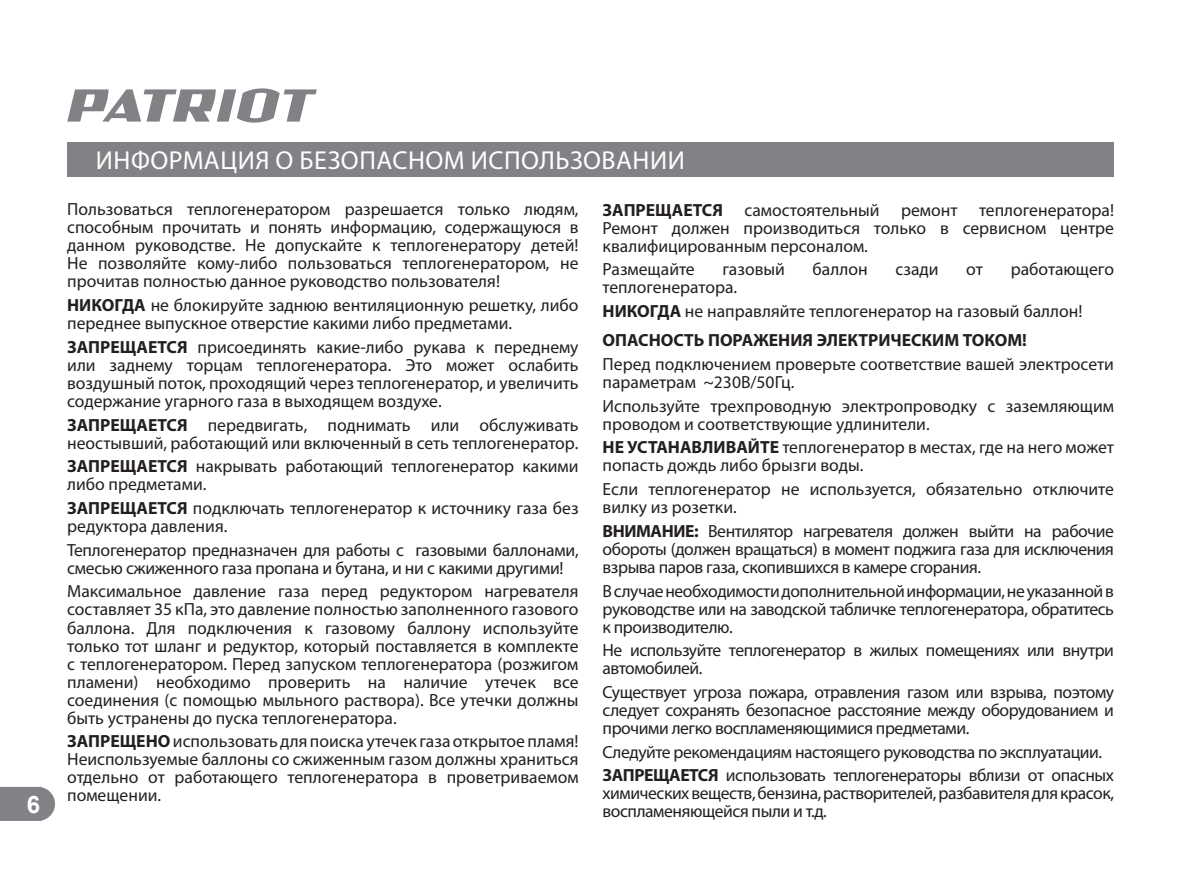
<style>
.page{position:relative;width:1183px;height:870px;background:#fff}
.page>*{position:absolute;margin:0;border:0;box-sizing:border-box;transform-origin:0 0}
.t1{font:26px "Myriad Pro";letter-spacing:.02em;color:#fff}
.t2{font:700 24px "Arial";color:#fff}
.t3{font:17.6px/18px "Myriad Pro";letter-spacing:-.005em;color:#231f20}
.t4{font:17.6px/18px "Myriad Pro";letter-spacing:-.025em;color:#231f20}
.t5{font:700 17.6px "Myriad Pro";color:#231f20}
.s1{font-weight:700}
</style>
<div class="page">
<svg style="left:0;top:786px;width:55px;height:34px;background:#8a8c8f"></svg>
<div style="left:67px;top:142px;width:1047px;height:34px;background:#808285"></div>
<svg style="left:67px;top:88px;width:250px;height:35px"></svg>
<h2 class="t2" style="left:27px;top:790px;width:15px">6</h2>
<h1 class="t1" style="left:96px;top:148px;width:590px">ИНФОРМАЦИЯ О БЕЗОПАСНОМ ИСПОЛЬЗОВАНИИ</h1>
<p class="t3" style="left:67px;top:201px;width:513px;text-align:justify">Пользоваться теплогенератором разрешается только людям, способным прочитать и понять информацию, содержащуюся в данном руководстве. Не допускайте к теплогенератору детей!<br>Не позволяйте кому-либо пользоваться теплогенератором, не прочитав полностью данное руководство пользователя!</p>
<p class="t3" style="left:67px;top:297px;width:513px"><span class="s1">НИКОГДА</span> не блокируйте заднюю вентиляционную решетку, либо переднее выпускное отверстие какими либо предметами.</p>
<p class="t3" style="left:67px;top:338px;width:513px;text-align:justify"><span class="s1">ЗАПРЕЩАЕТСЯ</span> присоединять какие-либо рукава к переднему или заднему торцам теплогенератора. Это может ослабить воздушный поток, проходящий через теплогенератор, и увеличить содержание угарного газа в выходящем воздухе.</p>
<p class="t3" style="left:67px;top:416px;width:513px"><span class="s1">ЗАПРЕЩАЕТСЯ</span> передвигать, поднимать или обслуживать неостывший, работающий или включенный в сеть теплогенератор.</p>
<p class="t3" style="left:67px;top:458px;width:513px"><span class="s1">ЗАПРЕЩАЕТСЯ</span> накрывать работающий теплогенератор какими либо предметами.</p>
<p class="t3" style="left:67px;top:499px;width:513px"><span class="s1">ЗАПРЕЩАЕТСЯ</span> подключать теплогенератор к источнику газа без редуктора давления.</p>
<p class="t3" style="left:67px;top:541px;width:513px">Теплогенератор предназначен для работы с газовыми баллонами, смесью сжиженного газа пропана и бутана, и ни с какими другими!</p>
<p class="t3" style="left:67px;top:583px;width:513px;text-align:justify">Максимальное давление газа перед редуктором нагревателя составляет 35 кПа, это давление полностью заполненного газового баллона. Для подключения к газовому баллону используйте только тот шланг и редуктор, который поставляется в комплекте с теплогенератором. Перед запуском теплогенератора (розжигом пламени) необходимо проверить на наличие утечек все соединения (с помощью мыльного раствора). Все утечки должны быть устранены до пуска теплогенератора.</p>
<p class="t3" style="left:67px;top:732px;width:513px;text-align:justify"><span class="s1">ЗАПРЕЩЕНО</span> использовать для поиска утечек газа открытое пламя!<br>Неиспользуемые баллоны со сжиженным газом должны храниться отдельно от работающего теплогенератора в проветриваемом помещении.</p>
<p class="t3" style="left:602px;top:201px;width:513px;text-align:justify"><span class="s1">ЗАПРЕЩАЕТСЯ</span> самостоятельный ремонт теплогенератора!<br>Ремонт должен производиться только в сервисном центре квалифицированным персоналом.</p>
<p class="t3" style="left:602px;top:261px;width:94px">Размещайте</p>
<p class="t3" style="left:722px;top:261px;width:64px">газовый</p>
<p class="t3" style="left:812px;top:261px;width:57px">баллон</p>
<p class="t3" style="left:895px;top:261px;width:45px">сзади</p>
<p class="t3" style="left:966px;top:261px;width:18px">от</p>
<p class="t3" style="left:1010px;top:261px;width:105px">работающего</p>
<p class="t3" style="left:602px;top:276px;width:481px;line-height:23.6px">теплогенератора.<br><span class="s1">НИКОГДА</span> не направляйте теплогенератор на газовый баллон!</p>
<p class="t5" style="left:602px;top:331px;width:426px">ОПАСНОСТЬ ПОРАЖЕНИЯ ЭЛЕКТРИЧЕСКИМ ТОКОМ!</p>
<p class="t3" style="left:602px;top:355px;width:513px">Перед подключением проверьте соответствие вашей электросети параметрам ~230В/50Гц.</p>
<p class="t3" style="left:602px;top:397px;width:513px">Используйте трехпроводную электропроводку с заземляющим проводом и соответствующие удлинители.</p>
<p class="t3" style="left:602px;top:439px;width:513px"><span class="s1">НЕ УСТАНАВЛИВАЙТЕ</span> теплогенератор в местах, где на него может попасть дождь либо брызги воды.</p>
<p class="t3" style="left:602px;top:480px;width:513px">Если теплогенератор не используется, обязательно отключите вилку из розетки.</p>
<p class="t3" style="left:602px;top:522px;width:513px;text-align:justify"><span class="s1">ВНИМАНИЕ:</span> Вентилятор нагревателя должен выйти на рабочие обороты (должен вращаться) в момент поджига газа для исключения взрыва паров газа, скопившихся в камере сгорания.</p>
<p class="t3" style="left:602px;top:582px;width:513px;text-align:justify">В случае необходимости дополнительной информации, не указанной в руководстве или на заводской табличке теплогенератора, обратитесь к производителю.</p>
<p class="t4" style="left:602px;top:642px;width:513px">Не используйте теплогенератор в жилых помещениях или внутри автомобилей.</p>
<p class="t3" style="left:602px;top:683px;width:513px;text-align:justify">Существует угроза пожара, отравления газом или взрыва, поэтому следует сохранять безопасное расстояние между оборудованием и прочими легко воспламеняющимися предметами.</p>
<p class="t4" style="left:602px;top:740px;width:513px;line-height:23.6px">Следуйте рекомендациям настоящего руководства по эксплуатации.<br><span class="s1">ЗАПРЕЩАЕТСЯ</span> использовать теплогенераторы вблизи от опасных</p>
<p class="t4" style="left:602px;top:785px;width:513px">химических веществ, бензина, растворителей, разбавителя для красок, воспламеняющейся пыли и т.д.</p>
</div>
